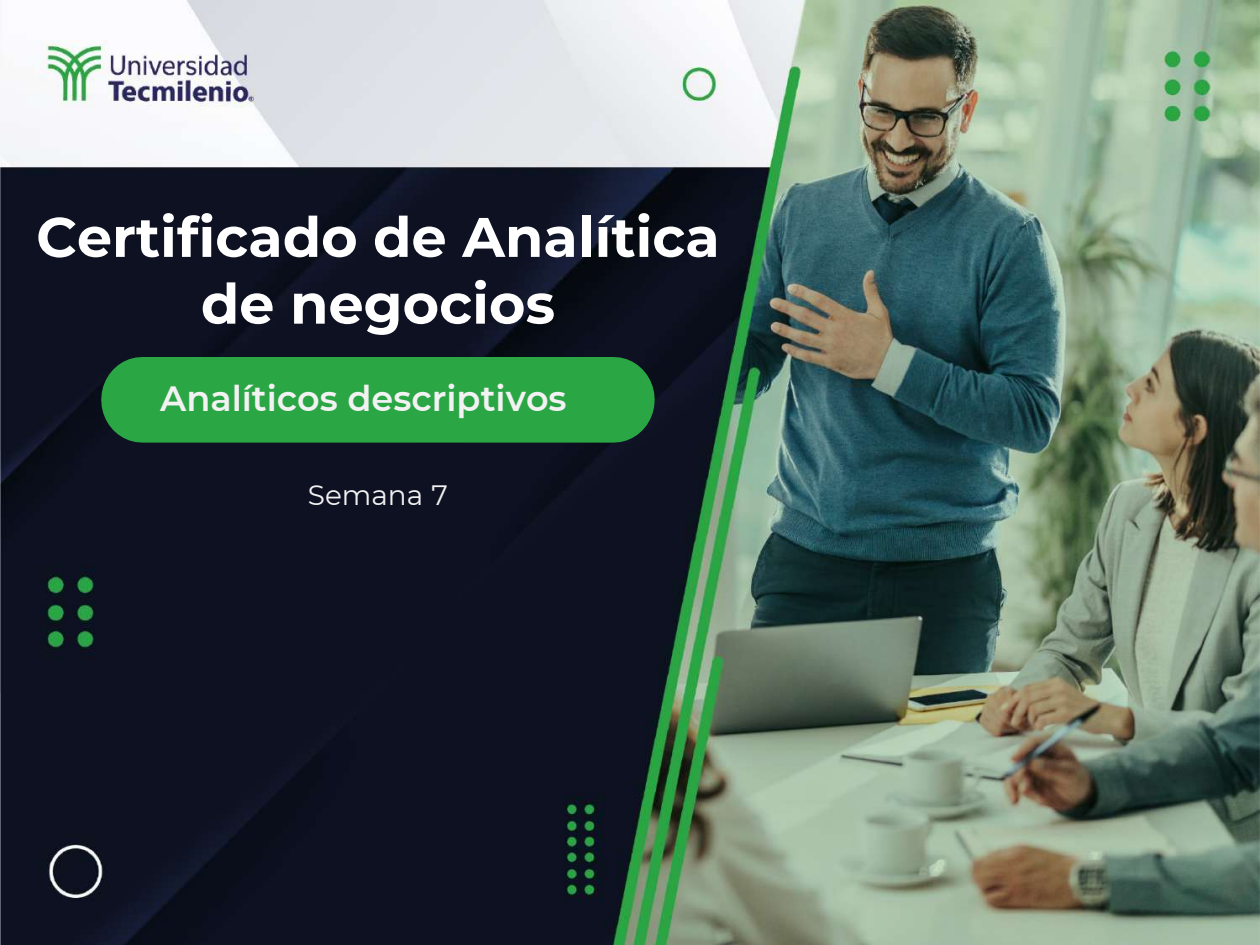
<style>
.page{position:relative;width:1260px;height:945px;background:#fff}
.page>*{position:absolute;margin:0;border:0;box-sizing:border-box;transform-origin:0 0}
.t1{font:700 55.65px/66.9px "Montserrat";color:#fff;text-align:center}
.t2{font:600 35px "Montserrat";color:#f2f2f2}
.t3{font:28px "Montserrat";color:#f2f2f2}
</style>
<div class="page">
<img style="left:0;top:0;width:1260px;height:945px">
<div style="left:101px;top:357px;width:554px;height:86px;background:#2ba645"></div>
<p class="t1" style="left:36px;top:201px;width:685px">Certificado de Analítica de negocios</p>
<p class="t2" style="left:160px;top:374px;width:408px">Analíticos descriptivos</p>
<p class="t3" style="left:308px;top:476px;width:142px">Semana 7</p>
</div>
